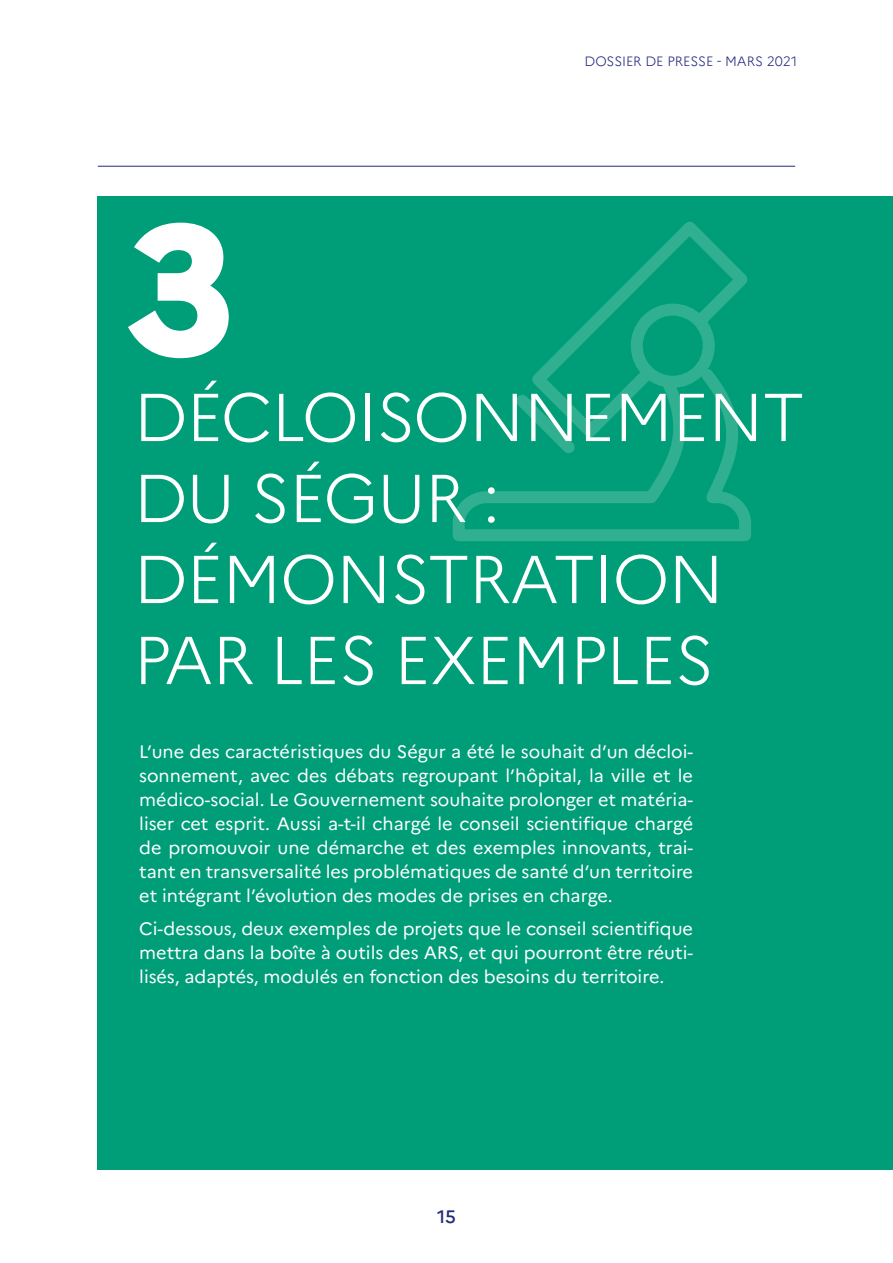
<style>
.page{position:relative;width:893px;height:1263px;background:#fff}
.page>*{position:absolute;margin:0;border:0;box-sizing:border-box;transform-origin:0 0}
.Titre_partie{font:800 183.15px "Marianne";color:#fff}
.Titre_partie-2{font:300 67.5px/81px "Marianne";letter-spacing:-.02em;color:#fff}
.Intro{font:18px/24px "Marianne";color:#fff;text-align:justify}
.t1{font:500 18px "Marianne";color:#23287e}
.t2{font:300 13.5px "Marianne";letter-spacing:-.005em;color:#23287e}
</style>
<div class="page">
<hr style="left:98px;top:166px;width:697px;height:1px;background:#23287e">
<div style="left:98px;top:196px;width:795px;height:974px;background:#009e78"></div>
<svg style="left:452px;top:221px;width:299px;height:321px"></svg>
<p class="t2" style="left:584px;top:53px;width:214px">DOSSIER DE PRESSE - MARS 2021</p>
<p class="Titre_partie" style="left:126px;top:178px;width:111px">3</p>
<p class="Titre_partie-2" style="left:133px;top:376px;width:673px">DÉCLOISONNEMENT<br>DU SÉGUR :<br>DÉMONSTRATION<br>PAR LES EXEMPLES</p>
<p class="Intro" style="left:139px;top:740px;width:555px">L’une des caractéristiques du Ségur a été le souhait d’un décloi&shy;sonnement, avec des débats regroupant l’hôpital, la ville et le médico-social. Le Gouvernement souhaite prolonger et matéria&shy;liser cet esprit. Aussi a-t-il chargé le conseil scientifique chargé de promouvoir une démarche et des exemples innovants, trai&shy;tant en transversalité les problématiques de santé d’un territoire et intégrant l’évolution des modes de prises en charge.</p>
<p class="Intro" style="left:139px;top:916px;width:555px">Ci-dessous, deux exemples de projets que le conseil scientifique mettra dans la boîte à outils des ARS, et qui pourront être réuti&shy;lisés, adaptés, modulés en fonction des besoins du territoire.</p>
<p class="t1" style="left:437px;top:1205px;width:20px">15</p>
</div>
